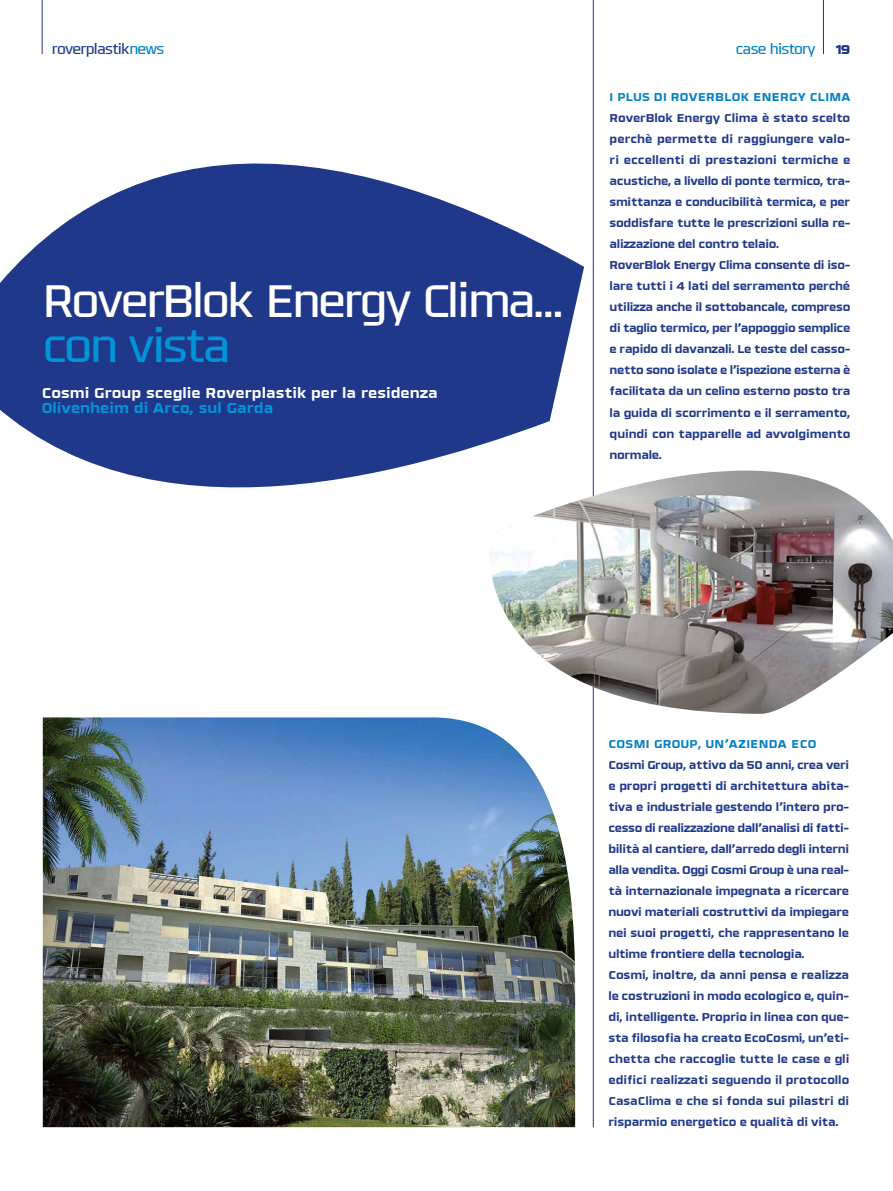
<style>
.page{position:relative;width:893px;height:1191px;background:#fff}
.page>*{position:absolute;margin:0;border:0;box-sizing:border-box;transform-origin:0 0}
.t1{font:300 48px "Olney";letter-spacing:-.055em;color:#fff}
.t2{font:300 48px "Olney";letter-spacing:-.055em;color:#0094d8}
.t3{font:700 15px "Olney";color:#fff}
.t4{font:700 15px "Olney";color:#0094d8}
.t5{font:300 15px "Olney";letter-spacing:-.05em;color:#20388a}
.t6{font:300 15px "Olney";letter-spacing:-.05em;color:#0081c3}
.t7{font:900 13.5px "Olney";color:#20388a}
.t8{font:700 12px/21px "Olney";letter-spacing:-.025em;color:#20388a}
.t9{font:700 12px "Olney";letter-spacing:.03em;color:#0081c3}
.s1{color:#0081c3}
</style>
<div class="page">
<hr style="left:823px;top:0;width:1px;height:54px;background:#20388a">
<hr style="left:42px;top:0;width:1px;height:54px;background:#20388a">
<svg style="left:0;top:163px;width:584px;height:325px;fill:#20388a"></svg>
<img style="left:43px;top:717px;width:532px;height:410px">
<hr style="left:593px;top:0;width:1px;height:1127px;background:#20388a">
<img style="left:487px;top:470px;width:406px;height:244px">
<p class="t5" style="left:52px;top:39px;width:114px">roverplastik<span class="s1">news</span></p>
<p class="t6" style="left:736px;top:39px;width:81px">case history</p>
<p class="t7" style="left:836px;top:39px;width:16px">19</p>
<h1 class="t1" style="left:43px;top:269px;width:522px">RoverBlok Energy Clima…</h1>
<h1 class="t2" style="left:43px;top:314px;width:190px">con vista</h1>
<p class="t3" style="left:42px;top:383px;width:397px">Cosmi Group sceglie Roverplastik per la residenza</p>
<p class="t4" style="left:42px;top:398px;width:233px">Olivenheim di Arco, sul Garda</p>
<p class="t9" style="left:610px;top:89px;width:80px">I plus di Rover</p>
<p class="t9" style="left:715px;top:89px;width:19px">Blok</p>
<p class="t9" style="left:753px;top:89px;width:18px">Energ</p>
<p class="t9" style="left:798px;top:89px;width:30px">y Clima</p>
<p class="t8" style="left:610px;top:107px;width:242px">RoverBlok Energy Clima è stato scelto perchè permette di raggiungere valo&shy;ri eccellenti di prestazioni termiche e acustiche, a livello di ponte termico, tra&shy;smittanza e conducibilità termica, e per soddisfare tutte le prescrizioni sulla re&shy;alizzazione del contro telaio.<br>RoverBlok Energy Clima consente di iso&shy;lare tutti i 4 lati del serramento perché utilizza anche il sottobancale, compreso di taglio termico, per l’appoggio semplice e rapido di davanzali. Le teste del casso&shy;netto sono isolate e l’ispezione esterna è facilitata da un celino esterno posto tra la guida di scorrimento e il serramento, quindi con tapparelle ad avvolgimento normale.</p>
<p class="t9" style="left:608px;top:736px;width:17px">Cosmi</p>
<p class="t9" style="left:654px;top:736px;width:84px">Group, un’azienda</p>
<p class="t9" style="left:791px;top:736px;width:9px">eco</p>
<p class="t8" style="left:608px;top:754px;width:242px">Cosmi Group, attivo da 50 anni, crea veri e propri progetti di architettura abita&shy;tiva e industriale gestendo l’intero pro&shy;cesso di realizzazione dall’analisi di fatti&shy;bilità al cantiere, dall’arredo degli interni alla vendita. Oggi Cosmi Group è una real&shy;tà internazionale impegnata a ricercare nuovi materiali costruttivi da impiegare nei suoi progetti, che rappresentano le ultime frontiere della tecnologia.<br>Cosmi, inoltre, da anni pensa e realizza le costruzioni in modo ecologico e, quin&shy;di, intelligente. Proprio in linea con que&shy;sta filosofia ha creato EcoCosmi, un’eti&shy;chetta che raccoglie tutte le case e gli edifici realizzati seguendo il protocollo CasaClima e che si fonda sui pilastri di risparmio energetico e qualità di vita.</p>
</div>
